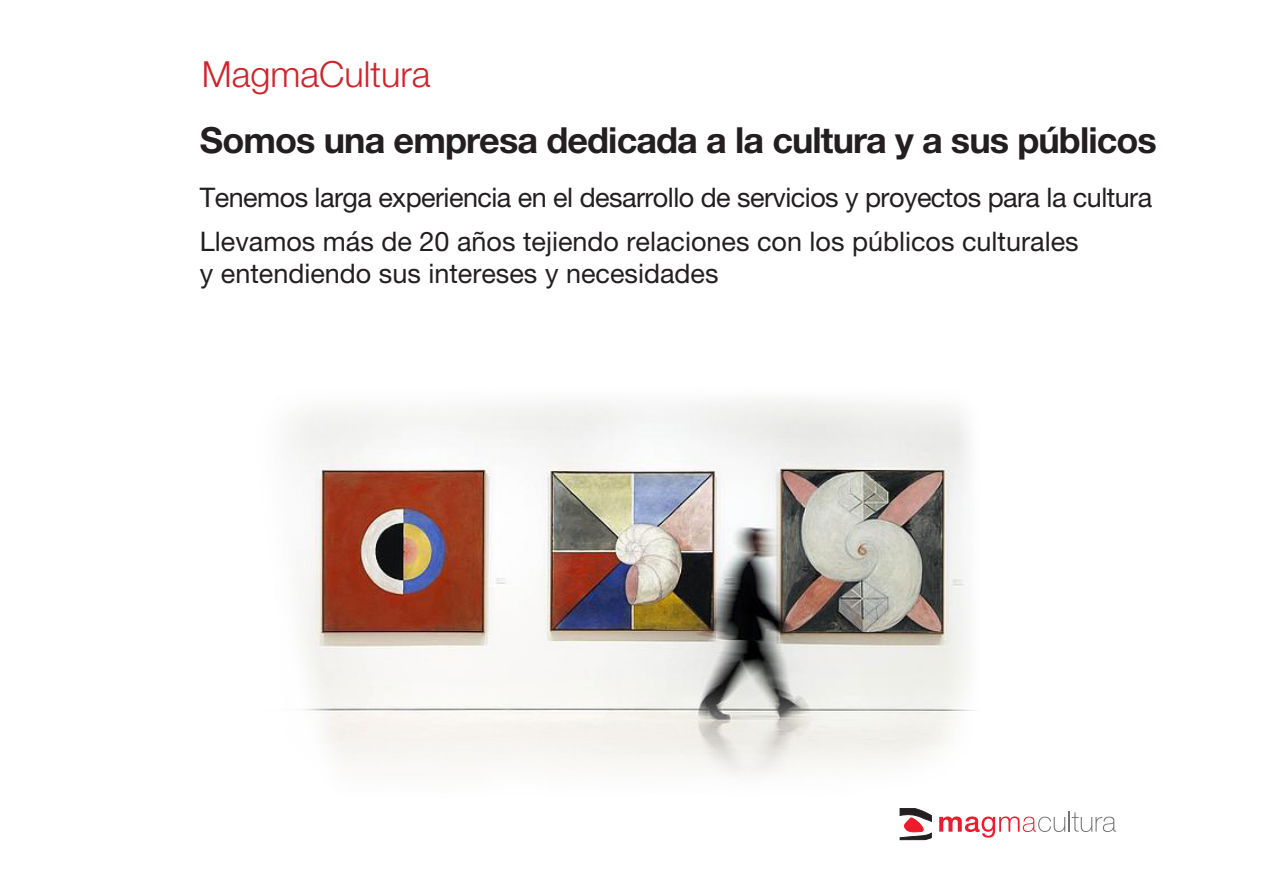
<style>
.page{position:relative;width:1263px;height:893px;background:#fff}
.page>*{position:absolute;margin:0;border:0;box-sizing:border-box;transform-origin:0 0}
.t1{font:700 36px "Helvetica Neue LT Pro";letter-spacing:-.025em;color:#231f20}
.t2{font:300 36px "Helvetica Neue LT Pro";color:#d1232a}
.t3{font:27px "Helvetica Neue LT Pro";color:#231f20}
.t4{font:27px "Helvetica Neue LT Pro";letter-spacing:-.02em;color:#231f20}
</style>
<div class="page">
<svg style="left:939px;top:811px;width:177px;height:27px"></svg>
<svg style="left:899px;top:808px;width:33px;height:32px"></svg>
<img style="left:291px;top:399px;width:683px;height:377px">
<p class="t2" style="left:202px;top:52px;width:230px">MagmaCultura</p>
<p class="t1" style="left:200px;top:118px;width:958px">Somos una empresa dedicada a la cultura y a sus públicos</p>
<p class="t4" style="left:200px;top:181px;width:954px">Tenemos larga experiencia en el desarrollo de servicios y proyectos para la cultura</p>
<p class="t3" style="left:200px;top:225px;width:880px">Llevamos más de 20 años tejiendo relaciones con los públicos culturales</p>
<p class="t3" style="left:200px;top:258px;width:520px">y entendiendo sus intereses y necesidades</p>
</div>
